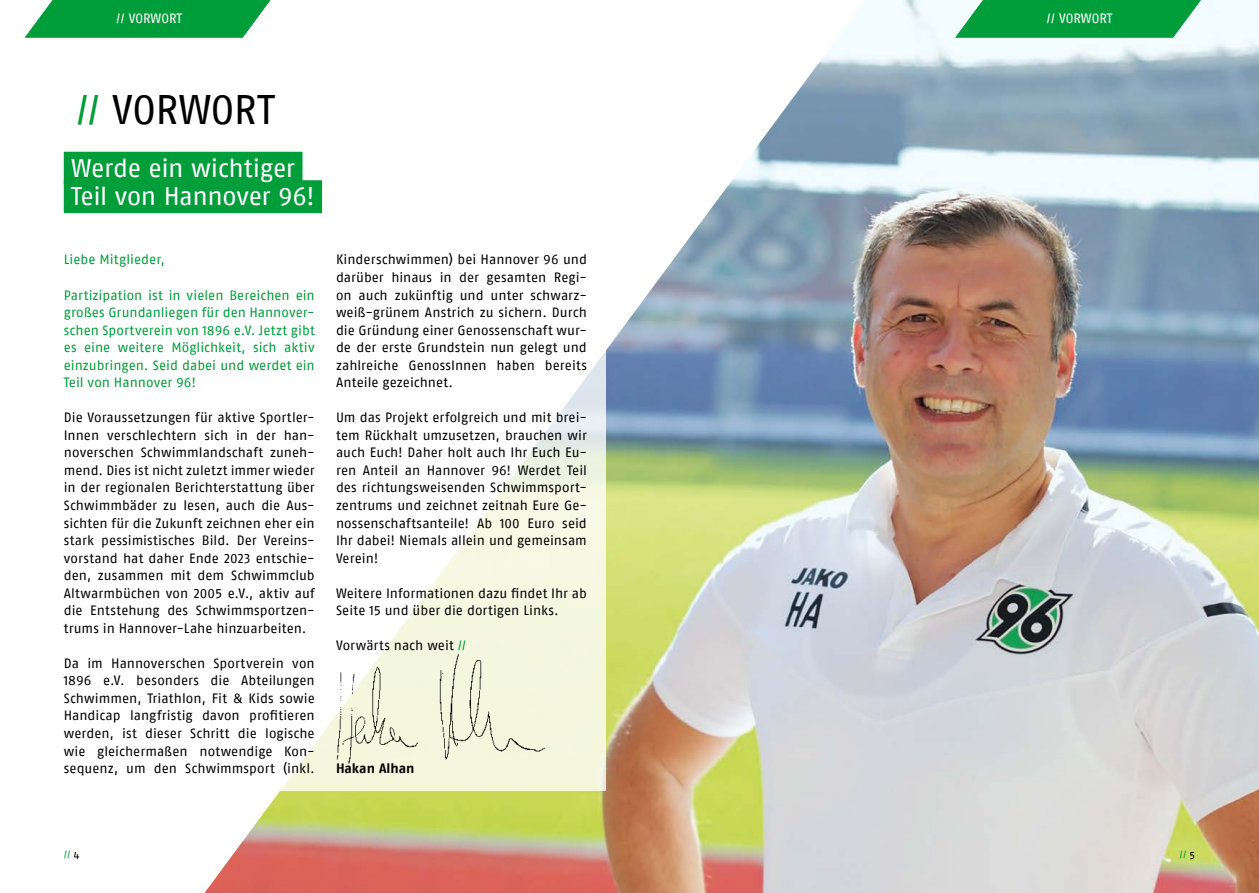
<style>
.page{position:relative;width:1259px;height:893px;background:#fff}
.page>*{position:absolute;margin:0;border:0;box-sizing:border-box;transform-origin:0 0}
.t1{font:41.25px "Fago No Regular LF";letter-spacing:-.01em;color:#000}
.t2{font:25.5px/28.5px "Fago No Regular LF";letter-spacing:-.02em;color:#fff}
.t3{font:13.5px/17.5px "Fago No Regular LF";color:#000;text-align:justify}
.t4{font:13.5px/17.5px "Fago No Regular LF";color:#009d3b;text-align:justify}
.t5{font:13.5px "Fago No Regular LF";color:#fff}
.t6{font:13.5px "Fago No Bold Lf";letter-spacing:-.005em;color:#000}
.t7{font:10.65px "Fago No Regular LF";color:#009d3b}
.s1{color:#009d3b}
.s2{color:#000}
</style>
<div class="page">
<img style="left:204px;top:0;width:1055px;height:893px">
<div style="left:64px;top:152px;width:238px;height:33px;background:#009d3b"></div>
<div style="left:64px;top:180px;width:258px;height:33px;background:#009d3b"></div>
<div style="left:64px;top:85px;width:210px;height:50px;background:#fff"></div>
<svg style="left:255px;top:247px;width:351px;height:543px"></svg>
<svg style="left:955px;top:0;width:245px;height:38px;background:#1ba751"></svg>
<svg style="left:25px;top:0;width:245px;height:38px;background:#1da851"></svg>
<img style="left:335px;top:652px;width:209px;height:113px">
<p class="t5" style="left:116px;top:11px;width:67px">// VORWORT</p>
<p class="t5" style="left:1046px;top:11px;width:67px">// VORWORT</p>
<h1 class="t1" style="left:76px;top:86px;width:200px"><span class="s1">//</span> VORWORT</h1>
<h2 class="t2" style="left:71px;top:154px;width:245px">Werde ein wichtiger<br>Teil von Hannover 96!</h2>
<p class="t4" style="left:64px;top:251px;width:103px">Liebe Mitglieder,</p>
<p class="t4" style="left:64px;top:286px;width:252px">Partizipation ist in vielen Bereichen ein großes Grundanliegen für den Hannover&shy;schen Sportverein von 1896 e.V. Jetzt gibt es eine weitere Möglichkeit, sich aktiv einzubringen. Seid dabei und werdet ein Teil von Hannover 96!</p>
<p class="t3" style="left:64px;top:409px;width:252px;text-align:left">Die Voraussetzungen für aktive Sportler-Innen verschlechtern sich in der han&shy;noverschen Schwimmlandschaft zuneh&shy;mend. Dies ist nicht zuletzt immer wieder in der regionalen Berichterstattung über Schwimmbäder zu lesen, auch die Aus&shy;sichten für die Zukunft zeichnen eher ein stark pessimistisches Bild. Der Vereins&shy;vorstand hat daher Ende 2023 entschie&shy;den, zusammen mit dem Schwimmclub Altwarmbüchen von 2005 e.V., aktiv auf die Entstehung des Schwimmsportzen&shy;trums in Hannover-Lahe hinzuarbeiten.</p>
<p class="t3" style="left:64px;top:654px;width:252px">Da im Hannoverschen Sportverein von 1896 e.V. besonders die Abteilungen Schwimmen, Triathlon, Fit &amp; Kids sowie Handicap langfristig davon profitieren werden, ist dieser Schritt die logische wie gleichermaßen notwendige Kon&shy;sequenz, um den Schwimmsport (inkl.</p>
<p class="t3" style="left:336px;top:251px;width:252px">Kinderschwimmen) bei Hannover 96 und darüber hinaus in der gesamten Regi&shy;on auch zukünftig und unter schwarz&shy;weiß-grünem Anstrich zu sichern. Durch die Gründung einer Genossenschaft wur&shy;de der erste Grundstein nun gelegt und zahlreiche GenossInnen haben bereits Anteile gezeichnet.</p>
<p class="t3" style="left:336px;top:409px;width:252px">Um das Projekt erfolgreich und mit brei&shy;tem Rückhalt umzusetzen, brauchen wir auch Euch! Daher holt auch Ihr Euch Eu&shy;ren Anteil an Hannover 96! Werdet Teil des richtungsweisenden Schwimmsport&shy;zentrums und zeichnet zeitnah Eure Ge&shy;nossenschaftsanteile! Ab 100 Euro seid Ihr dabei! Niemals allein und gemeinsam Verein!</p>
<p class="t3" style="left:336px;top:584px;width:252px">Weitere Informationen dazu findet Ihr ab<br>Seite 15 und über die dortigen Links.</p>
<p class="t3" style="left:336px;top:637px;width:132px">Vorwärts nach weit <span class="s1">//</span></p>
<p class="t6" style="left:336px;top:760px;width:80px">Hakan Alhan</p>
<p class="t7" style="left:64px;top:848px;width:17px">// <span class="s2">4</span></p>
<p class="t7" style="left:1179px;top:848px;width:17px">// <span class="s2">5</span></p>
</div>
